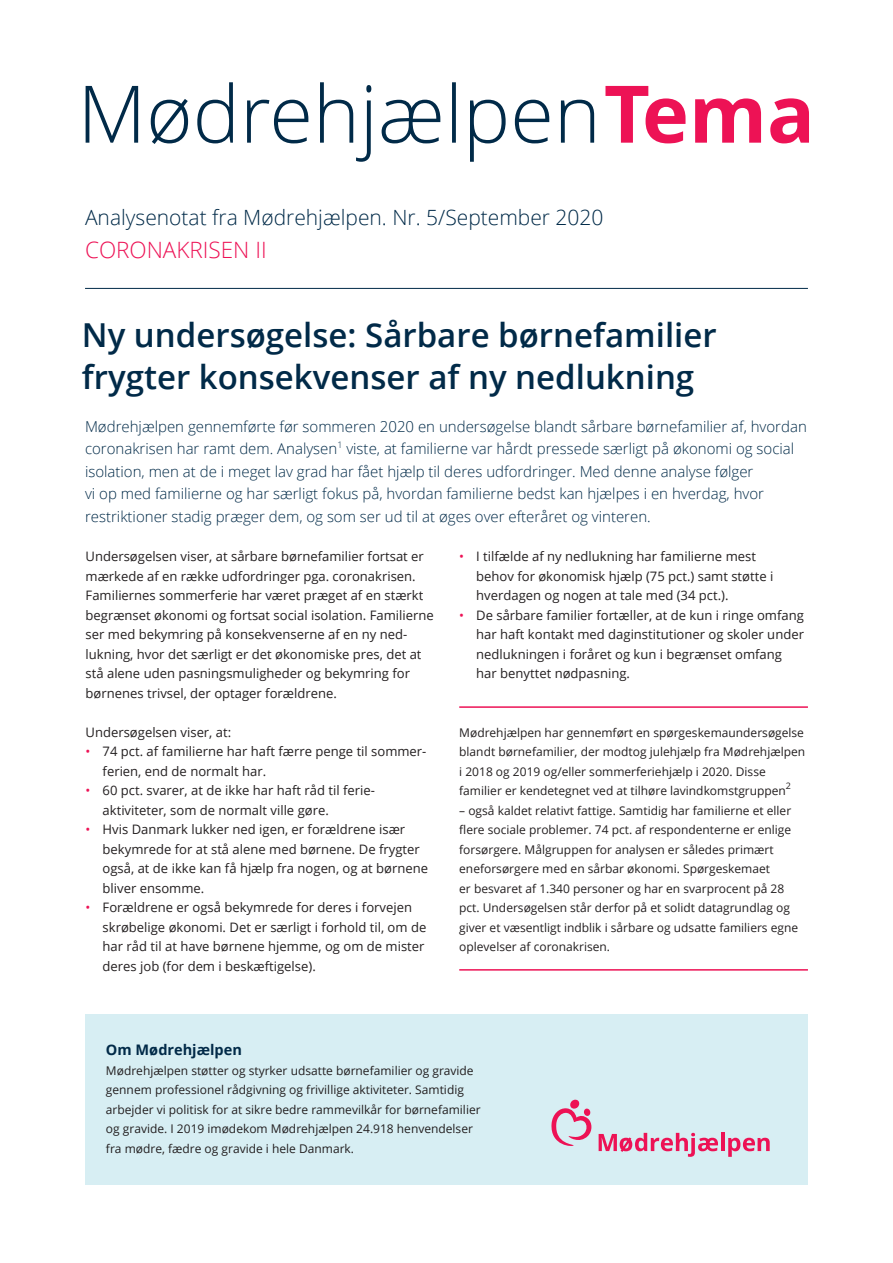
<style>
.page{position:relative;width:893px;height:1263px;background:#fff}
.page>*{position:absolute;margin:0;border:0;box-sizing:border-box;transform-origin:0 0}
.Rubrik__forside{font:600 33px "Open Sans";color:#012a48}
.Temamanchet{font:300 22.5px "Open Sans";color:#ed1255}
.Temamanchet-2{font:300 21px "Open Sans";color:#012a48}
.Underrubrik{font:300 15px/22.5px "Open Sans";color:#012a48}
.Afsnitsrubrikker{font:700 14.55px "Open Sans";color:#012a48}
.Brødtekst_med_bullit{font:13.05px/19.5px "Open Sans";color:#231f20}
.Brødtekst_8_7_13{font:13.05px/19.5px "Open Sans";color:#231f20}
.Brødtekst_8_7_13-2{font:12px/19.5px "Open Sans";color:#231f20}
.Brødtekst_8_7_13-3{font:9px "Open Sans";color:#231f20}
.s1{color:#ed1255}
</style>
<div class="page">
<svg style="left:605px;top:86px;width:204px;height:57px"></svg>
<svg style="left:86px;top:82px;width:508px;height:80px"></svg>
<hr style="left:85px;top:288px;width:723px;height:1px;background:#012a48">
<div style="left:85px;top:1014px;width:723px;height:171px;background:#d7eef3"></div>
<svg style="left:599px;top:1133px;width:119px;height:24px"></svg>
<hr style="left:721px;top:1133px;width:4px;height:18px;background:#ed1255">
<svg style="left:728px;top:1138px;width:42px;height:19px"></svg>
<svg style="left:551px;top:1099px;width:41px;height:47px"></svg>
<hr style="left:459px;top:706px;width:349px;height:2px;background:#ed1255">
<hr style="left:459px;top:969px;width:349px;height:2px;background:#ed1255">
<p class="Temamanchet-2" style="left:85px;top:203px;width:520px">Analysenotat fra Mødrehjælpen. Nr. 5/September 2020</p>
<p class="Temamanchet" style="left:85px;top:234px;width:183px">CORONAKRISEN II</p>
<p class="Rubrik__forside" style="left:82px;top:312px;width:636px">Ny undersøgelse: Sårbare børnefamilier</p>
<p class="Rubrik__forside" style="left:82px;top:354px;width:614px">frygter konsekvenser af ny nedlukning</p>
<p class="Underrubrik" style="left:85px;top:415px;width:723px">Mødrehjælpen gennemførte før sommeren 2020 en undersøgelse blandt sårbare børnefamilier af, hvordan coronakrisen har ramt dem. Analysen<sup>1</sup> viste, at familierne var hårdt pressede særligt på økonomi og social isolation, men at de i meget lav grad har fået hjælp til deres udfordringer. Med denne analyse følger<br>vi op med familierne og har særligt fokus på, hvordan familierne bedst kan hjælpes i en hverdag, hvor restriktioner stadig præger dem, og som ser ud til at øges over efteråret og vinteren.</p>
<p class="Brødtekst_8_7_13" style="left:86px;top:546px;width:350px">Undersøgelsen viser, at sårbare børnefamilier fortsat er mærkede af en række udfordringer pga. coronakrisen.<br>Familiernes sommerferie har været præget af en stærkt begrænset økonomi og fortsat social isolation. Familierne ser med bekymring på konsekvenserne af en ny ned&shy;lukning, hvor det særligt er det økonomiske pres, det at stå alene uden pasningsmuligheder og bekymring for børnenes trivsel, der optager forældrene.</p>
<p class="Brødtekst_8_7_13" style="left:86px;top:722px;width:147px">Undersøgelsen viser, at:</p>
<p class="Brødtekst_8_7_13" style="left:103px;top:741px;width:325px;text-indent:-17px"><span class="s1">•</span> 74 pct. af familierne har haft færre penge til sommer&shy;ferien, end de normalt har.</p>
<p class="Brødtekst_med_bullit" style="left:103px;top:780px;width:274px;text-indent:-17px"><span class="s1">•</span> 60 pct. svarer, at de ikke har haft råd til ferie&shy;aktiviteter, som de normalt ville gøre.</p>
<p class="Brødtekst_med_bullit" style="left:103px;top:819px;width:327px;text-indent:-17px"><span class="s1">•</span> Hvis Danmark lukker ned igen, er forældrene især bekymrede for at stå alene med børnene. De frygter også, at de ikke kan få hjælp fra nogen, og at børnene bliver ensomme.</p>
<p class="Brødtekst_med_bullit" style="left:103px;top:897px;width:325px;text-indent:-17px"><span class="s1">•</span> Forældrene er også bekymrede for deres i forvejen skrøbelige økonomi. Det er særligt i forhold til, om de har råd til at have børnene hjemme, og om de mister deres job (for dem i beskæftigelse).</p>
<p class="Brødtekst_med_bullit" style="left:476px;top:546px;width:299px;text-indent:-17px"><span class="s1">•</span> I tilfælde af ny nedlukning har familierne mest behov for økonomisk hjælp (75 pct.) samt støtte i hverdagen og nogen at tale med (34 pct.).</p>
<p class="Brødtekst_med_bullit" style="left:476px;top:605px;width:329px;text-indent:-17px"><span class="s1">•</span> De sårbare familier fortæller, at de kun i ringe omfang har haft kontakt med daginstitutioner og skoler under nedlukningen i foråret og kun i begrænset omfang har benyttet nødpasning.</p>
<p class="Brødtekst_8_7_13-2" style="left:459px;top:722px;width:347px">Mødrehjælpen har gennemført en spørgeskemaundersøgelse blandt børnefamilier, der modtog julehjælp fra Mødrehjælpen i 2018 og 2019 og/eller sommerferiehjælp i 2020. Disse familier er kendetegnet ved at tilhøre lavindkomstgruppen</p>
<p class="Brødtekst_8_7_13-3" style="left:786px;top:780px;width:7px">2</p>
<p class="Brødtekst_8_7_13-2" style="left:459px;top:800px;width:340px">– også kaldet relativt fattige. Samtidig har familierne et eller flere sociale problemer. 74 pct. af respondenterne er enlige forsørgere. Målgruppen for analysen er således primært eneforsørgere med en sårbar økonomi. Spørgeskemaet<br>er besvaret af 1.340 personer og har en svarprocent på 28 pct. Undersøgelsen står derfor på et solidt datagrundlag og giver et væsentligt indblik i sårbare og udsatte familiers egne oplevelser af coronakrisen.</p>
<p class="Afsnitsrubrikker" style="left:106px;top:1040px;width:137px">Om Mødrehjælpen</p>
<p class="Brødtekst_8_7_13-2" style="left:106px;top:1060px;width:376px">Mødrehjælpen støtter og styrker udsatte børnefamilier og gravide gennem professionel rådgivning og frivillige aktiviteter. Samtidig arbejder vi politisk for at sikre bedre rammevilkår for børnefamilier og gravide. I 2019 imødekom Mødrehjælpen 24.918 henvendelser fra mødre, fædre og gravide i hele Danmark.</p>
</div>
